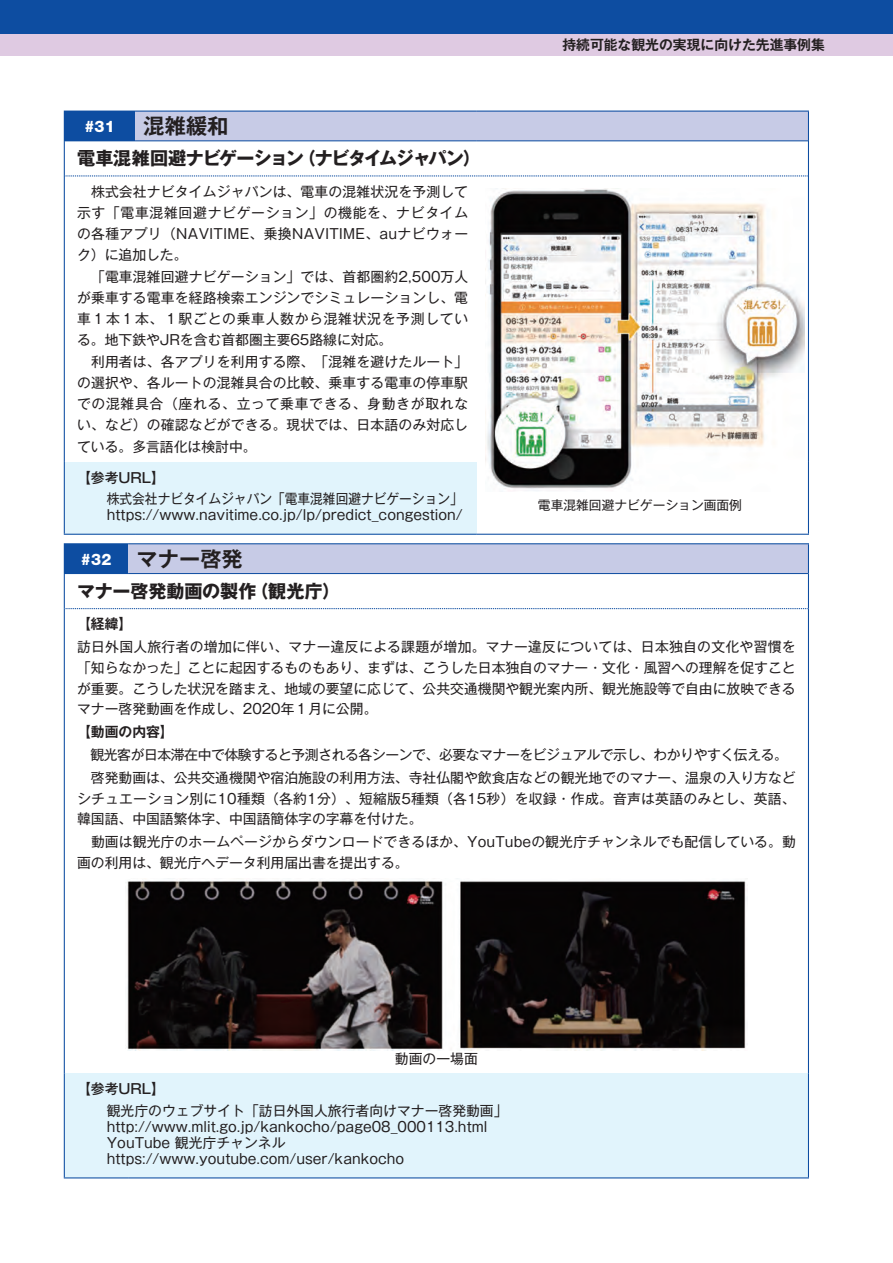
<style>
.page{position:relative;width:893px;height:1263px;background:#fff}
.page>*{position:absolute;margin:0;border:0;box-sizing:border-box;transform-origin:0 0}
.t1{font:700 21.3px "Gothic MB101 Pro De";color:#231f20}
.t2{font:700 18px "Gothic MB101 Pro";letter-spacing:-.07em;color:#231f20}
.t3{font:700 18px "Gothic MB101 Pro";letter-spacing:-.02em;color:#231f20}
.t4{font:800 15.9px "Helvetica Neue LT Pro";color:#fff}
.t5{font:13.8px/21.3px "Gothic MB101 Pro";color:#231f20}
.t6{font:13.8px/22.8px "Gothic MB101 Pro";letter-spacing:-.03em;color:#231f20}
.t7{font:13.8px/15.9px "Gothic MB101 Pro";color:#231f20;scale:.92 1}
.t8{font:700 13.8px "Gothic MB101 Pro De";color:#231f20}
.t9{font:500 13.8px "Gothic MB101 Pro";color:#231f20}
.t10{font:12.75px "Gothic MB101 Pro";color:#231f20}
.s1{font-family:"Helvetica Neue LT Pro";font-weight:800;font-size:15.9px;color:#fff}
</style>
<div class="page">
<div style="left:0;top:0;width:893px;height:34px;background:#0d4da1"></div>
<div style="left:0;top:34px;width:893px;height:21px;background:#dfcae2"></div>
<div style="left:64px;top:544px;width:64px;height:29px;background:#0d4da1"></div>
<div style="left:128px;top:544px;width:680px;height:29px;background:#c7cbe6"></div>
<div style="left:64px;top:1074px;width:744px;height:104px;background:#e1f4fc"></div>
<svg style="left:65px;top:608px;width:743px;height:1px"></svg>
<hr style="left:65px;top:573px;width:63px;height:1px;background:#0d4da1">
<hr style="left:128px;top:573px;width:680px;height:1px;background:#0d4da1">
<hr style="left:64px;top:543px;width:64px;height:1px;background:#0d4da1">
<hr style="left:128px;top:543px;width:681px;height:1px;background:#0d4da1">
<svg style="left:808px;top:544px;width:1px;height:29px"></svg>
<hr style="left:64px;top:573px;width:1px;height:36px;background:#0d4da1">
<hr style="left:808px;top:573px;width:1px;height:36px;background:#0d4da1">
<hr style="left:64px;top:609px;width:1px;height:465px;background:#0d4da1">
<hr style="left:808px;top:609px;width:1px;height:465px;background:#0d4da1">
<hr style="left:64px;top:1074px;width:1px;height:103px;background:#0d4da1">
<hr style="left:64px;top:1177px;width:64px;height:1px;background:#0d4da1">
<hr style="left:128px;top:1177px;width:681px;height:1px;background:#0d4da1">
<hr style="left:808px;top:1074px;width:1px;height:103px;background:#0d4da1">
<img style="left:127px;top:878px;width:619px;height:173px">
<div style="left:64px;top:111px;width:71px;height:30px;background:#0d4da1"></div>
<div style="left:135px;top:111px;width:673px;height:30px;background:#c7cbe6"></div>
<div style="left:64px;top:462px;width:413px;height:72px;background:#e1f4fc"></div>
<svg style="left:65px;top:176px;width:743px;height:1px"></svg>
<hr style="left:65px;top:141px;width:70px;height:1px;background:#0d4da1">
<hr style="left:135px;top:141px;width:342px;height:1px;background:#0d4da1">
<hr style="left:477px;top:141px;width:331px;height:1px;background:#0d4da1">
<hr style="left:135px;top:111px;width:342px;height:1px;background:#0d4da1">
<hr style="left:477px;top:111px;width:332px;height:1px;background:#0d4da1">
<svg style="left:808px;top:112px;width:1px;height:29px"></svg>
<hr style="left:64px;top:141px;width:1px;height:35px;background:#0d4da1">
<hr style="left:808px;top:141px;width:1px;height:35px;background:#0d4da1">
<hr style="left:64px;top:176px;width:1px;height:286px;background:#0d4da1">
<hr style="left:808px;top:176px;width:1px;height:286px;background:#0d4da1">
<hr style="left:64px;top:462px;width:1px;height:72px;background:#0d4da1">
<hr style="left:64px;top:534px;width:71px;height:1px;background:#0d4da1">
<hr style="left:135px;top:534px;width:342px;height:1px;background:#0d4da1">
<hr style="left:808px;top:462px;width:1px;height:72px;background:#0d4da1">
<hr style="left:477px;top:534px;width:332px;height:1px;background:#0d4da1">
<img style="left:485px;top:188px;width:319px;height:303px">
<p class="t8" style="left:562px;top:33px;width:264px">持続可能な観光の実現に向けた先進事例集</p>
<p class="t4" style="left:84px;top:117px;width:32px">#31</p>
<h1 class="t1" style="left:144px;top:108px;width:87px">混雑緩和</h1>
<h2 class="t2" style="left:77px;top:143px;width:405px">電車混雑回避ナビゲーション（ナビタイムジャパン）</h2>
<p class="t5" style="left:77px;top:179px;width:393px">　株式会社ナビタイムジャパンは、電車の混雑状況を予測して示す「電車混雑回避ナビゲーション」の機能を、ナビタイムの各種アプリ（NAVITIME、乗換NAVITIME、auナビウォーク）に追加した。<br>　「電車混雑回避ナビゲーション」では、首都圏約2,500万人が乗車する電車を経路検索エンジンでシミュレーションし、電車１本１本、１駅ごとの乗車人数から混雑状況を予測している。地下鉄やJRを含む首都圏主要65路線に対応。<br>　利用者は、各アプリを利用する際、「混雑を避けたルート」の選択や、各ルートの混雑具合の比較、乗車する電車の停車駅での混雑具合（座れる、立って乗車できる、身動きが取れない、など）の確認などができる。現状では、日本語のみ対応している。多言語化は検討中。</p>
<p class="t9" style="left:77px;top:466px;width:90px">【参考URL】</p>
<p class="t7" style="left:107px;top:489px;width:388px">株式会社ナビタイムジャパン「電車混雑回避ナビゲーション」https://www.navitime.co.jp/lp/predict_congestion/</p>
<p class="t10" style="left:538px;top:494px;width:206px">電車混雑回避ナビゲーション画面例</p>
<h1 class="t1" style="left:81px;top:541px;width:163px"><span class="s1">#32</span> マナー啓発</h1>
<h2 class="t3" style="left:77px;top:576px;width:265px">マナー啓発動画の製作（観光庁）</h2>
<p class="t8" style="left:77px;top:613px;width:57px">【経緯】</p>
<p class="t5" style="left:77px;top:635px;width:720px;line-height:20.7px;text-align:justify">訪日外国人旅行者の増加に伴い、マナー違反による課題が増加。マナー違反については、日本独自の文化や習慣を「知らなかった」ことに起因するものもあり、まずは、こうした日本独自のマナー・文化・風習への理解を促すことが重要。こうした状況を踏まえ、地域の要望に応じて、公共交通機関や観光案内所、観光施設等で自由に放映できるマナー啓発動画を作成し、2020年１月に公開。</p>
<p class="t8" style="left:77px;top:720px;width:98px">【動画の内容】</p>
<p class="t6" style="left:77px;top:741px;width:720px">　観光客が日本滞在中で体験すると予測される各シーンで、必要なマナーをビジュアルで示し、わかりやすく伝える。　啓発動画は、公共交通機関や宿泊施設の利用方法、寺社仏閣や飲食店などの観光地でのマナー、温泉の入り方など</p>
<p class="t5" style="left:77px;top:786px;width:720px;line-height:20.7px">シチュエーション別に10種類（各約1分）、短縮版5種類（各15秒）を収録・作成。音声は英語のみとし、英語、韓国語、中国語繁体字、中国語簡体字の字幕を付けた。</p>
<p class="t5" style="left:77px;top:830px;width:720px;line-height:20.7px">　動画は観光庁のホームページからダウンロードできるほか、YouTubeの観光庁チャンネルでも配信している。動画の利用は、観光庁へデータ利用届出書を提出する。</p>
<p class="t5" style="left:395px;top:1046px;width:84px">動画の一場面</p>
<p class="t9" style="left:77px;top:1078px;width:90px">【参考URL】</p>
<p class="t5" style="left:107px;top:1100px;width:402px;line-height:15.9px">観光庁のウェブサイト「訪日外国人旅行者向けマナー啓発動画」http://www.mlit.go.jp/kankocho/page08_000113.html YouTube 観光庁チャンネルhttps://www.youtube.com/user/kankocho</p>
</div>
